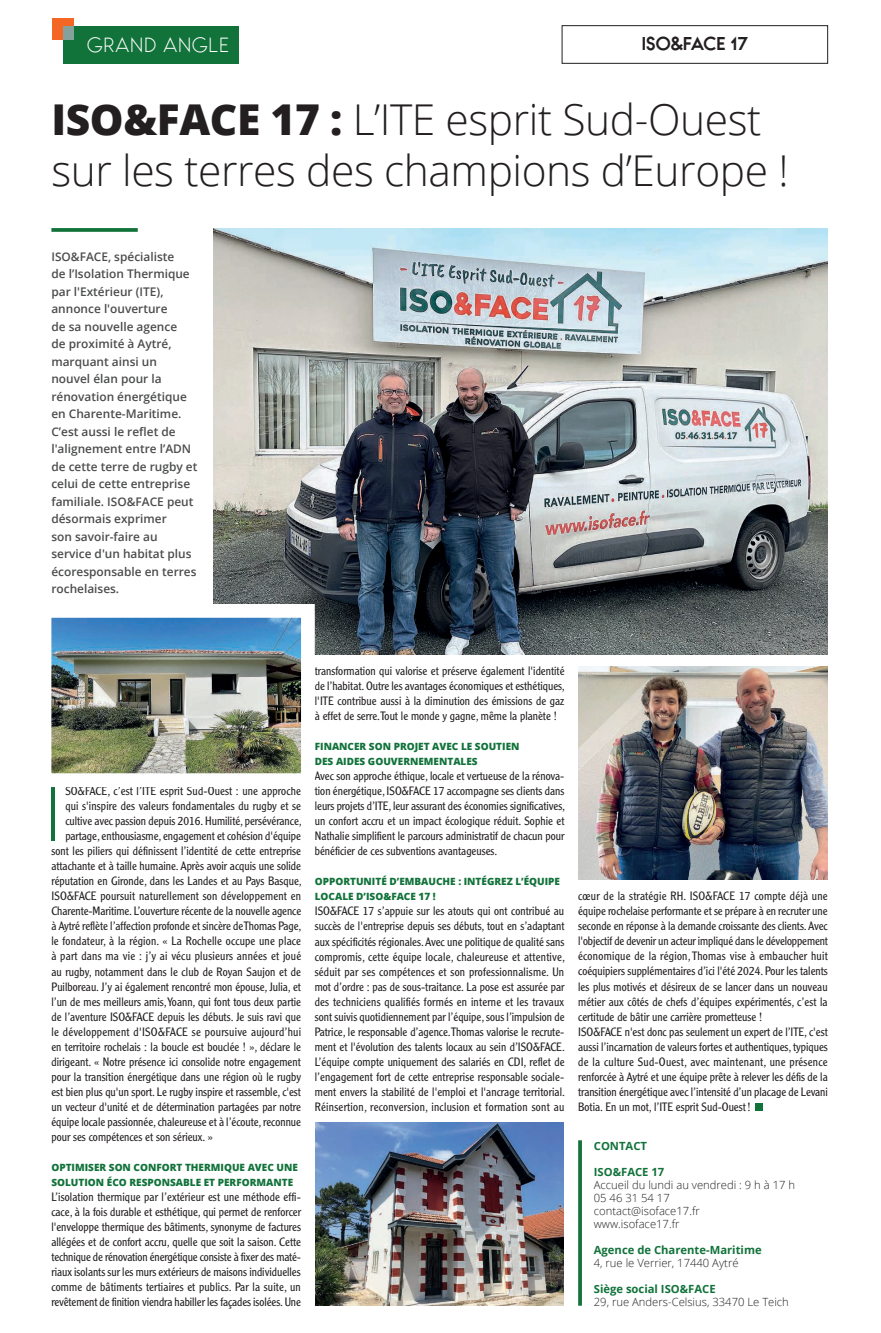
<style>
.page{position:relative;width:881px;height:1333px;background:#fff}
.page>*{position:absolute;margin:0;border:0;box-sizing:border-box;transform-origin:0 0}
.t1{font:300 74.88px "Open Sans";color:#11723a}
.t2{font:300 42.5px/51px "Open Sans";letter-spacing:-.01em;color:#231f20}
.t3{font:300 17.88px "Bambino";letter-spacing:.07em;color:#fff}
.t4{font:700 16.25px "Bambino";letter-spacing:.005em;color:#231f20}
.t5{font:300 11.88px/15px "Clearface Gothic LT Std";color:#231f20;text-align:justify}
.t6{font:600 11.88px/17.5px "Open Sans";color:#4b4c4d}
.t7{font:300 11.88px "Clearface Gothic LT Std";letter-spacing:.02em;color:#231f20}
.t8{font:300 11.25px/13px "Open Sans";color:#231f20}
.t9{font:700 11.25px "Open Sans";color:#11723a}
.t10{font:800 10px/15px "Open Sans";color:#11723a}
.s1{font-weight:800}
</style>
<div class="page">
<img style="left:213px;top:228px;width:614px;height:426px">
<img style="left:315px;top:1122px;width:248px;height:183px">
<img style="left:578px;top:666px;width:249px;height:213px">
<img style="left:51px;top:597px;width:270px;height:177px">
<div style="left:562px;top:25px;width:265px;height:38px;border:1px solid #231f20"></div>
<svg style="left:51px;top:228px;width:87px;height:4px"></svg>
<svg style="left:578px;top:1140px;width:4px;height:165px"></svg>
<div style="left:755px;top:1103px;width:7px;height:7px;background:#11723a"></div>
<div style="left:52px;top:18px;width:21px;height:22px;background:#f36624"></div>
<div style="left:63px;top:26px;width:175px;height:38px;background:#11723a"></div>
<div style="left:63px;top:26px;width:10px;height:14px;background:#84a19c"></div>
<h3 class="t3" style="left:87px;top:35px;width:144px">GRAND ANGLE</h3>
<h3 class="t4" style="left:641px;top:35px;width:108px">ISO&amp;FACE 17</h3>
<h2 class="t2" style="left:51px;top:93px;width:738px"><span class="s1">ISO&amp;FACE 17 :</span> L’ITE esprit Sud-Ouest sur les terres des champions d’Europe !</h2>
<p class="t6" style="left:51px;top:247px;width:147px">ISO&amp;FACE, spécialiste<br>de l’Isolation Thermique par l'Extérieur (ITE), annonce l'ouverture<br>de sa nouvelle agence<br>de proximité à Aytré, marquant ainsi un nouvel élan pour la rénovation énergétique en Charente-Maritime.<br>C’est aussi le reflet de l'alignement entre l’ADN de cette terre de rugby et celui de cette entreprise familiale. ISO&amp;FACE peut désormais exprimer<br>son savoir-faire au service d'un habitat plus écoresponsable en terres rochelaises.</p>
<h1 class="t1" style="left:44px;top:762px;width:20px">I</h1>
<p class="t5" style="left:65px;top:783px;width:237px">SO&amp;FACE, c’est l’ITE esprit Sud-Ouest : une approche</p>
<p class="t5" style="left:65px;top:798px;width:237px">qui s'inspire des valeurs fondamentales du rugby et se</p>
<p class="t5" style="left:65px;top:813px;width:238px">cultive avec passion depuis 2016. Humilité, persévérance,</p>
<p class="t5" style="left:65px;top:828px;width:237px">partage, enthousiasme, engagement et cohésion d'équipe</p>
<p class="t5" style="left:51px;top:843px;width:251px">sont les piliers qui définissent l’identité de cette entreprise</p>
<p class="t5" style="left:51px;top:858px;width:251px">attachante et à taille humaine. Après avoir acquis une solide</p>
<p class="t5" style="left:51px;top:873px;width:252px">réputation en Gironde, dans les Landes et au Pays Basque,</p>
<p class="t5" style="left:51px;top:888px;width:251px">ISO&amp;FACE poursuit naturellement son développement en</p>
<p class="t5" style="left:51px;top:903px;width:251px">Charente-Maritime. L’ouverture récente de la nouvelle agence</p>
<p class="t5" style="left:51px;top:918px;width:251px">à Aytré reflète l’affection profonde et sincère de Thomas Page,</p>
<p class="t5" style="left:51px;top:933px;width:251px">le fondateur, à la région. « La Rochelle occupe une place</p>
<p class="t5" style="left:51px;top:948px;width:251px">à part dans ma vie : j’y ai vécu plusieurs années et joué</p>
<p class="t5" style="left:51px;top:963px;width:251px">au rugby, notamment dans le club de Royan Saujon et de</p>
<p class="t5" style="left:51px;top:978px;width:251px">Puilboreau. J’y ai également rencontré mon épouse, Julia, et</p>
<p class="t5" style="left:51px;top:993px;width:251px">l’un de mes meilleurs amis, Yoann, qui font tous deux partie</p>
<p class="t5" style="left:51px;top:1008px;width:251px">de l’aventure ISO&amp;FACE depuis les débuts. Je suis ravi que</p>
<p class="t7" style="left:51px;top:1024px;width:251px">le développement d'ISO&amp;FACE se poursuive aujourd’hui</p>
<p class="t5" style="left:51px;top:1038px;width:251px">en territoire rochelais : la boucle est bouclée ! », déclare le</p>
<p class="t5" style="left:51px;top:1053px;width:251px">dirigeant. « Notre présence ici consolide notre engagement</p>
<p class="t5" style="left:51px;top:1068px;width:251px">pour la transition énergétique dans une région où le rugby</p>
<p class="t5" style="left:51px;top:1083px;width:251px">est bien plus qu'un sport. Le rugby inspire et rassemble, c'est</p>
<p class="t5" style="left:51px;top:1098px;width:251px">un vecteur d'unité et de détermination partagées par notre</p>
<p class="t5" style="left:51px;top:1113px;width:251px">équipe locale passionnée, chaleureuse et à l’écoute, reconnue</p>
<p class="t5" style="left:51px;top:1128px;width:163px">pour ses compétences et son sérieux. »</p>
<p class="t10" style="left:51px;top:1158px;width:248px">OPTIMISER SON CONFORT THERMIQUE AVEC UNE<br>SOLUTION ÉCO RESPONSABLE ET PERFORMANTE</p>
<p class="t5" style="left:51px;top:1188px;width:251px">L’isolation thermique par l’extérieur est une méthode effi&shy;cace, à la fois durable et esthétique, qui permet de renforcer l'enveloppe thermique des bâtiments, synonyme de factures allégées et de confort accru, quelle que soit la saison. Cette technique de rénovation énergétique consiste à fixer des maté&shy;riaux isolants sur les murs extérieurs de maisons individuelles comme de bâtiments tertiaires et publics. Par la suite, un revêtement de finition viendra habiller les façades isolées. Une</p>
<p class="t5" style="left:315px;top:663px;width:251px">transformation qui valorise et préserve également l'identité de l’habitat. Outre les avantages économiques et esthétiques, l'ITE contribue aussi à la diminution des émissions de gaz à effet de serre. Tout le monde y gagne, même la planète !</p>
<p class="t10" style="left:315px;top:738px;width:206px">FINANCER SON PROJET AVEC LE SOUTIEN<br>DES AIDES GOUVERNEMENTALES</p>
<p class="t5" style="left:315px;top:768px;width:252px">Avec son approche éthique, locale et vertueuse de la rénova&shy;tion énergétique, ISO&amp;FACE 17 accompagne ses clients dans leurs projets d’ITE, leur assurant des économies significatives, un confort accru et un impact écologique réduit. Sophie et Nathalie simplifient le parcours administratif de chacun pour bénéficier de ces subventions avantageuses.</p>
<p class="t10" style="left:315px;top:873px;width:247px">OPPORTUNITÉ D’EMBAUCHE : INTÉGREZ L’ÉQUIPE<br>LOCALE D’ISO&amp;FACE 17 !</p>
<p class="t5" style="left:315px;top:903px;width:252px">ISO&amp;FACE 17 s’appuie sur les atouts qui ont contribué au succès de l'entreprise depuis ses débuts, tout en s’adaptant aux spécificités régionales. Avec une politique de qualité sans compromis, cette équipe locale, chaleureuse et attentive, séduit par ses compétences et son professionnalisme. Un mot d’ordre : pas de sous-traitance. La pose est assurée par des techniciens qualifiés formés en interne et les travaux sont suivis quotidiennement par l’équipe, sous l’impulsion de Patrice, le responsable d’agence. Thomas valorise le recrute&shy;ment et l'évolution des talents locaux au sein d’ISO&amp;FACE.<br>L’équipe compte uniquement des salariés en CDI, reflet de l’engagement fort de cette entreprise responsable sociale&shy;ment envers la stabilité de l'emploi et l'ancrage territorial.<br>Réinsertion, reconversion, inclusion et formation sont au</p>
<p class="t5" style="left:578px;top:888px;width:251px;text-align:left">cœur de la stratégie RH. ISO&amp;FACE 17 compte déjà une équipe rochelaise performante et se prépare à en recruter une seconde en réponse à la demande croissante des clients. Avec l'objectif de devenir un acteur impliqué dans le développement économique de la région, Thomas vise à embaucher huit coéquipiers supplémentaires d’ici l'été 2024. Pour les talents les plus motivés et désireux de se lancer dans un nouveau métier aux côtés de chefs d’équipes expérimentés, c’est la certitude de bâtir une carrière prometteuse !<br>ISO&amp;FACE n'est donc pas seulement un expert de l’ITE, c'est aussi l’incarnation de valeurs fortes et authentiques, typiques de la culture Sud-Ouest, avec maintenant, une présence renforcée à Aytré et une équipe prête à relever les défis de la transition énergétique avec l’intensité d’un placage de Levani Botia. En un mot, l’ITE esprit Sud-Ouest !</p>
<p class="t9" style="left:594px;top:1137px;width:55px">CONTACT</p>
<p class="t9" style="left:594px;top:1163px;width:72px">ISO&amp;FACE 17</p>
<p class="t8" style="left:594px;top:1177px;width:203px">Accueil du lundi au vendredi : 9 h à 17 h<br>05 46 31 54 17<br>contact@isoface17.fr<br>www.isoface17.fr</p>
<p class="t9" style="left:594px;top:1241px;width:169px">Agence de Charente-Maritime</p>
<p class="t8" style="left:594px;top:1255px;width:146px">4, rue le Verrier, 17440 Aytré</p>
<p class="t9" style="left:594px;top:1280px;width:123px">Siège social ISO&amp;FACE</p>
<p class="t8" style="left:594px;top:1294px;width:197px">29, rue Anders-Celsius, 33470 Le Teich</p>
</div>
